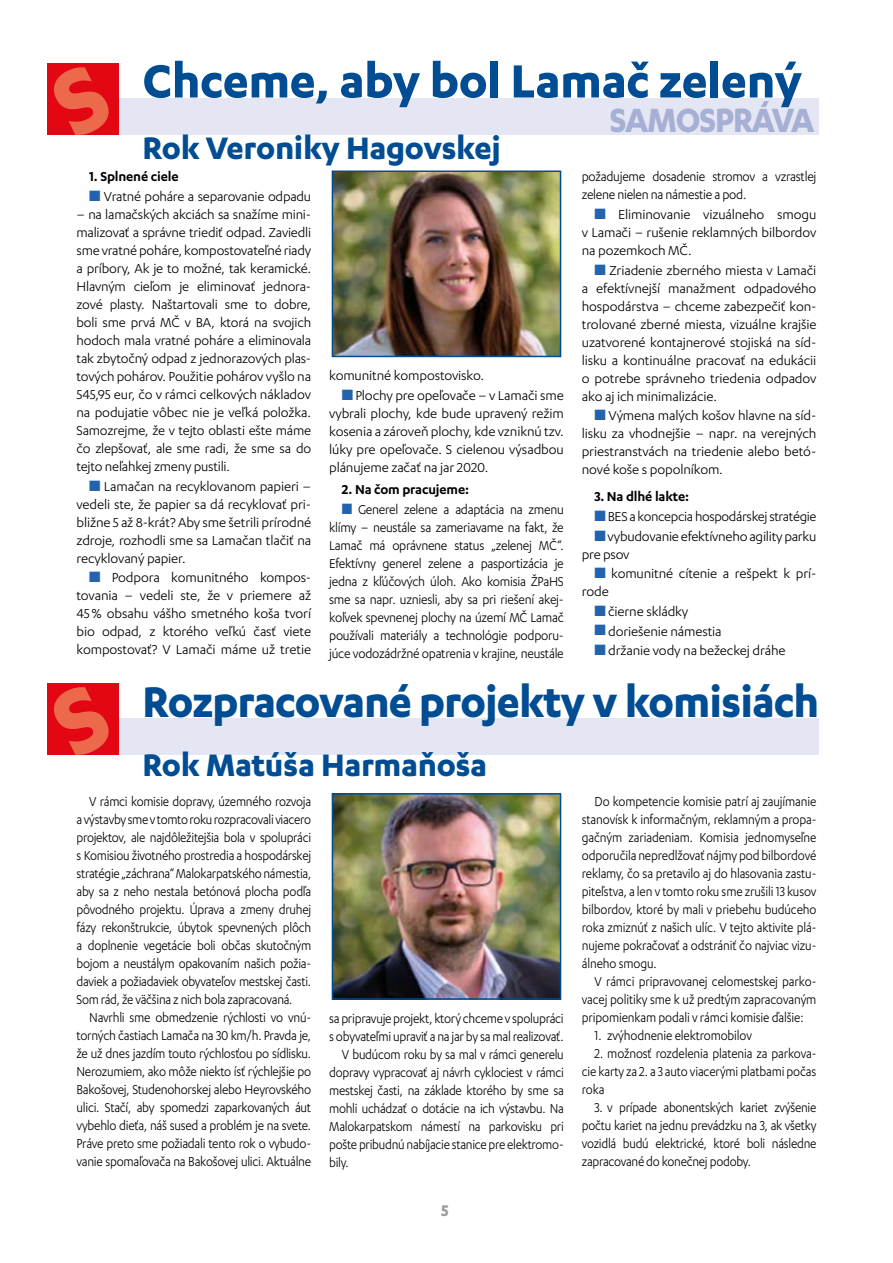
<style>
.page{position:relative;width:893px;height:1263px;background:#fff}
.page>*{position:absolute;margin:0;border:0;box-sizing:border-box;transform-origin:0 0}
.t1{font:700 54px "Karbon";letter-spacing:-.01em;color:#004d93}
.t2{font:700 49.5px "Karbon";letter-spacing:-.02em;color:#004d93}
.t3{font:700 39px "Karbon";letter-spacing:-.035em;color:#a6afd4;scale:.93 1}
.t4{font:700 36px "Karbon";letter-spacing:-.01em;color:#004d93}
.t5{font:700 18px "Karbon";color:#9d9d9c}
.t6{font:15px/18px "Karbon";letter-spacing:-.015em;color:#000;text-align:justify}
.t7{font:15px/18px "Karbon";letter-spacing:-.015em;color:#000;text-align:justify;scale:.89 1}
.t8{font:15px/18px "Karbon";letter-spacing:-.015em;color:#000;text-align:justify;scale:.9 1}
.t9{font:15px/18px "Karbon";letter-spacing:-.015em;color:#000;text-align:justify;scale:.92 1}
.t10{font:600 15px "Karbon";letter-spacing:-.01em;color:#000}
.s1{color:#2362ad}
</style>
<div class="page">
<div style="left:47px;top:64px;width:71px;height:71px;background:#e30613"></div>
<div style="left:47px;top:683px;width:71px;height:72px;background:#e30613"></div>
<div style="left:119px;top:98px;width:700px;height:37px;background:#e5e6f3"></div>
<div style="left:119px;top:718px;width:700px;height:37px;background:#e5e6f3"></div>
<img style="left:335px;top:174px;width:223px;height:180px">
<div style="left:332px;top:171px;width:229px;height:186px;border:2px solid #004d93"></div>
<img style="left:335px;top:796px;width:223px;height:201px">
<div style="left:332px;top:793px;width:229px;height:207px;border:2px solid #004d93"></div>
<svg style="left:47px;top:63px;width:68px;height:1px"></svg>
<h1 class="t1" style="left:142px;top:50px;width:661px">Chceme, aby bol Lamač zelený</h1>
<h3 class="t4" style="left:142px;top:128px;width:360px">Rok Veroniky Hagovskej</h3>
<h3 class="t3" style="left:610px;top:98px;width:221px">SAMOSPRÁVA</h3>
<p class="t10" style="left:89px;top:168px;width:91px">1. Splnené ciele</p>
<p class="t6" style="left:89px;top:187px;width:223px"><span class="s1">■</span> Vratné poháre a separovanie odpadu</p>
<p class="t6" style="left:77px;top:205px;width:236px">– na lamačských akciách sa snažíme mini&shy;malizovať a správne triediť odpad. Zaviedli sme vratné poháre, kompostovateľné riady a príbory, Ak je to možné, tak keramické.<br>Hlavným cieľom je eliminovať jednora&shy;zové plasty. Naštartovali sme to dobre, boli sme prvá MČ v BA, ktorá na svojich hodoch mala vratné poháre a eliminovala tak zbytočný odpad z jednorazových plas&shy;tových pohárov. Použitie pohárov vyšlo na 545,95 eur, čo v rámci celkových nákladov na podujatie vôbec nie je veľká položka.<br>Samozrejme, že v tejto oblasti ešte máme čo zlepšovať, ale sme radi, že sme sa do tejto neľahkej zmeny pustili.</p>
<p class="t6" style="left:77px;top:477px;width:236px;text-indent:13px"><span class="s1">■</span> Lamačan na recyklovanom papieri – vedeli ste, že papier sa dá recyklovať pri&shy;bližne 5 až 8-krát? Aby sme šetrili prírodné zdroje, rozhodli sme sa Lamačan tlačiť na recyklovaný papier.</p>
<p class="t6" style="left:77px;top:568px;width:236px;text-indent:13px"><span class="s1">■</span> Podpora komunitného kompos&shy;tovania – vedeli ste, že v priemere až 45% obsahu vášho smetného koša tvorí bio odpad, z ktorého veľkú časť viete kompostovať? V Lamači máme už tretie</p>
<p class="t6" style="left:329px;top:366px;width:156px">komunitné kompostovisko.</p>
<p class="t6" style="left:329px;top:386px;width:236px;text-indent:13px"><span class="s1">■</span>Plochy pre opeľovače – v Lamači sme vybrali plochy, kde bude upravený režim kosenia a zároveň plochy, kde vzniknú tzv. lúky pre opeľovače. S cielenou výsadbou plánujeme začať na jar 2020.</p>
<p class="t10" style="left:342px;top:481px;width:129px">2. Na čom pracujeme:</p>
<p class="t9" style="left:329px;top:500px;width:257px;text-indent:13px"><span class="s1">■</span> Generel zelene a adaptácia na zmenu klímy – neustále sa zameriavame na fakt, že Lamač má oprávnene status „zelenej MČ“.<br>Efektívny generel zelene a pasportizácia je jedna z kľúčových úloh. Ako komisia ŽPaHS sme sa napr. uzniesli, aby sa pri riešení akej&shy;koľvek spevnenej plochy na území MČ Lamač používali materiály a technológie podporu&shy;júce vodozádržné opatrenia v krajine, neustále</p>
<p class="t9" style="left:582px;top:167px;width:257px">požadujeme dosadenie stromov a vzrastlej zelene nielen na námestie a pod.</p>
<p class="t6" style="left:582px;top:205px;width:236px;text-indent:13px"><span class="s1">■</span> Eliminovanie vizuálneho smogu v Lamači – rušenie reklamných bilbordov na pozemkoch MČ.</p>
<p class="t6" style="left:582px;top:261px;width:236px;text-indent:13px"><span class="s1">■</span> Zriadenie zberného miesta v Lamači a efektívnejší manažment odpadového hospodárstva – chceme zabezpečiť kon&shy;trolované zberné miesta, vizuálne krajšie uzatvorené kontajnerové stojiská na síd&shy;lisku a kontinuálne pracovať na edukácii o potrebe správneho triedenia odpadov ako aj ich minimalizácie.</p>
<p class="t6" style="left:582px;top:406px;width:236px;text-indent:13px"><span class="s1">■</span> Výmena malých košov hlavne na síd&shy;lisku za vhodnejšie – napr. na verejných priestranstvách na triedenie alebo betó&shy;nové koše s popolníkom.</p>
<p class="t10" style="left:595px;top:488px;width:96px">3. Na dlhé lakte:</p>
<p class="t6" style="left:595px;top:507px;width:223px"><span class="s1">■</span>BES a koncepcia hospodárskej stratégie</p>
<p class="t6" style="left:582px;top:527px;width:236px;text-indent:13px"><span class="s1">■</span>vybudovanie efektívneho agility parku pre psov</p>
<p class="t6" style="left:582px;top:564px;width:236px;text-indent:13px"><span class="s1">■</span> komunitné cítenie a rešpekt k prí&shy;rode</p>
<p class="t6" style="left:595px;top:602px;width:95px"><span class="s1">■</span>čierne skládky</p>
<p class="t6" style="left:595px;top:622px;width:129px"><span class="s1">■</span>doriešenie námestia</p>
<p class="t6" style="left:595px;top:641px;width:192px"><span class="s1">■</span>držanie vody na bežeckej dráhe</p>
<h2 class="t2" style="left:142px;top:674px;width:678px">Rozpracované projekty v komisiách</h2>
<h3 class="t4" style="left:142px;top:744px;width:346px">Rok Matúša Harmaňoša</h3>
<p class="t7" style="left:77px;top:791px;width:265px;text-indent:13px">V rámci komisie dopravy, územného rozvoja a výstavby sme v tomto roku rozpracovali viacero projektov, ale najdôležitejšia bola v spolupráci s Komisiou životného prostredia a hospodárskej stratégie „záchrana“ Malokarpatského námestia, aby sa z neho nestala betónová plocha podľa pôvodného projektu. Úprava a zmeny druhej fázy rekonštrukcie, úbytok spevnených plôch a doplnenie vegetácie boli občas skutočným bojom a neustálym opakovaním našich požia&shy;daviek a požiadaviek obyvateľov mestskej časti.<br>Som rád, že väčšina z nich bola zapracovaná.</p>
<p class="t8" style="left:77px;top:1007px;width:262px;text-indent:13px">Navrhli sme obmedzenie rýchlosti vo vnú&shy;torných častiach Lamača na 30 km/h. Pravda je, že už dnes jazdím touto rýchlosťou po sídlisku.<br>Nerozumiem, ako môže niekto ísť rýchlejšie po Bakošovej, Studenohorskej alebo Heyrovského ulici. Stačí, aby spomedzi zaparkovaných áut vybehlo dieťa, náš sused a problém je na svete.<br>Práve preto sme požiadali tento rok o vybudo&shy;vanie spomaľovača na Bakošovej ulici. Aktuálne</p>
<p class="t8" style="left:329px;top:1009px;width:262px">sa pripravuje projekt, ktorý chceme v spolupráci</p>
<p class="t8" style="left:329px;top:1027px;width:262px">s obyvateľmi upraviť a na jar by sa mal realizovať.</p>
<p class="t7" style="left:342px;top:1045px;width:251px">V budúcom roku by sa mal v rámci generelu</p>
<p class="t7" style="left:329px;top:1063px;width:265px">dopravy vypracovať aj návrh cyklociest v rámci</p>
<p class="t7" style="left:329px;top:1081px;width:265px">mestskej časti, na základe ktorého by sme sa</p>
<p class="t7" style="left:329px;top:1099px;width:265px">mohli uchádzať o dotácie na ich výstavbu. Na</p>
<p class="t7" style="left:329px;top:1117px;width:265px">Malokarpatskom námestí na parkovisku pri</p>
<p class="t7" style="left:329px;top:1135px;width:265px">pošte pribudnú nabíjacie stanice pre elektromo-</p>
<p class="t7" style="left:329px;top:1153px;width:24px">bily.</p>
<p class="t5" style="left:441px;top:1200px;width:9px">5</p>
<p class="t7" style="left:582px;top:791px;width:265px;text-indent:13px">Do kompetencie komisie patrí aj zaujímanie stanovísk k informačným, reklamným a propa&shy;gačným zariadeniam. Komisia jednomyseľne odporučila nepredlžovať nájmy pod bilbordové reklamy, čo sa pretavilo aj do hlasovania zastu&shy;piteľstva, a len v tomto roku sme zrušili 13 kusov bilbordov, ktoré by mali v priebehu budúceho roka zmiznúť z našich ulíc. V tejto aktivite plá&shy;nujeme pokračovať a odstrániť čo najviac vizu&shy;álneho smogu.</p>
<p class="t7" style="left:582px;top:971px;width:265px;text-indent:13px">V rámci pripravovanej celomestskej parko&shy;vacej politiky sme k už predtým zapracovaným pripomienkam podali v rámci komisie ďalšie:</p>
<p class="t7" style="left:595px;top:1025px;width:178px">1. zvýhodnenie elektromobilov</p>
<p class="t7" style="left:582px;top:1043px;width:265px;text-indent:13px">2. možnosť rozdelenia platenia za parkova&shy;cie karty za 2. a 3 auto viacerými platbami počas roka</p>
<p class="t7" style="left:582px;top:1097px;width:265px;text-indent:13px">3. v prípade abonentských kariet zvýšenie počtu kariet na jednu prevádzku na 3, ak všetky vozidlá budú elektrické, ktoré boli následne zapracované do konečnej podoby.</p>
</div>
